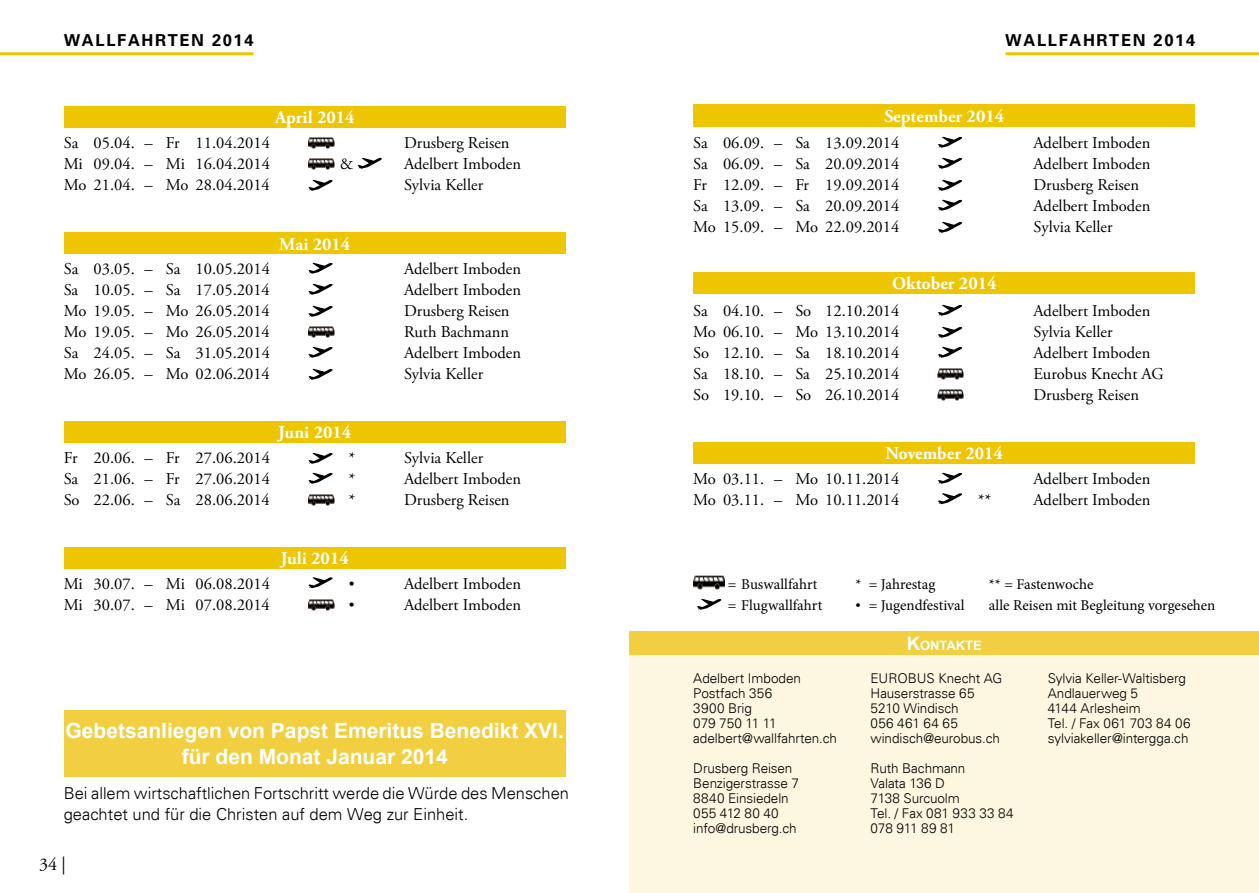
<style>
.page{position:relative;width:1259px;height:893px;background:#fff}
.page>*{position:absolute;margin:0;border:0;box-sizing:border-box;transform-origin:0 0}
.t1{font:700 21px/25.2px "Arial";color:#fff;text-align:center}
.t2{font:700 18px "Adobe Garamond Pro";color:#fff}
.t3{font:18px "Adobe Garamond Pro";color:#000}
.t4{font:16.5px "Adobe Garamond Pro";color:#000}
.t5{font:300 16.5px/21px "Univers";color:#000}
.t6{font:700 16.5px "Univers";letter-spacing:.1em;color:#000}
.t7{font:16.5px "Minion Pro";color:#000}
.t8{font:16.5px "Times New Roman";color:#000}
.t9{font:15px "Minion Pro";color:#000}
.t10{font:300 13.5px/15px "Univers";letter-spacing:-.005em;color:#000}
.t11{font:700 12.9px "Arial";color:#fff}
.s1{font-family:"Times New Roman"}
.s2{font-size:18.45px}
</style>
<div class="page">
<hr style="left:1005px;top:52px;width:254px;height:3px;background:#edc500">
<hr style="left:0;top:52px;width:253px;height:3px;background:#edc500">
<div style="left:64px;top:106px;width:502px;height:21px;background:#edc500"></div>
<img style="left:308px;top:138px;width:26px;height:10px">
<img style="left:308px;top:159px;width:26px;height:10px">
<svg style="left:358px;top:158px;width:24px;height:11px"></svg>
<svg style="left:308px;top:180px;width:24px;height:11px"></svg>
<div style="left:64px;top:233px;width:502px;height:21px;background:#edc500"></div>
<svg style="left:308px;top:263px;width:24px;height:11px"></svg>
<svg style="left:308px;top:284px;width:24px;height:11px"></svg>
<svg style="left:308px;top:306px;width:24px;height:11px"></svg>
<img style="left:308px;top:327px;width:26px;height:10px">
<svg style="left:308px;top:347px;width:24px;height:11px"></svg>
<svg style="left:308px;top:369px;width:24px;height:11px"></svg>
<div style="left:64px;top:421px;width:502px;height:21px;background:#edc500"></div>
<svg style="left:308px;top:453px;width:24px;height:11px"></svg>
<svg style="left:308px;top:473px;width:24px;height:11px"></svg>
<img style="left:308px;top:495px;width:26px;height:10px">
<div style="left:64px;top:547px;width:502px;height:21px;background:#edc500"></div>
<svg style="left:308px;top:577px;width:24px;height:11px"></svg>
<img style="left:308px;top:600px;width:26px;height:10px">
<div style="left:693px;top:104px;width:502px;height:23px;background:#edc500"></div>
<svg style="left:938px;top:137px;width:24px;height:11px"></svg>
<svg style="left:938px;top:158px;width:24px;height:11px"></svg>
<svg style="left:938px;top:180px;width:24px;height:11px"></svg>
<svg style="left:938px;top:200px;width:24px;height:11px"></svg>
<svg style="left:938px;top:222px;width:24px;height:11px"></svg>
<div style="left:693px;top:272px;width:502px;height:21px;background:#edc500"></div>
<svg style="left:938px;top:305px;width:24px;height:11px"></svg>
<svg style="left:938px;top:327px;width:24px;height:11px"></svg>
<svg style="left:938px;top:347px;width:24px;height:11px"></svg>
<img style="left:937px;top:369px;width:26px;height:10px">
<img style="left:937px;top:390px;width:26px;height:10px">
<div style="left:693px;top:442px;width:502px;height:21px;background:#edc500"></div>
<svg style="left:938px;top:473px;width:24px;height:11px"></svg>
<svg style="left:938px;top:493px;width:24px;height:11px"></svg>
<img style="left:693px;top:576px;width:32px;height:13px">
<svg style="left:697px;top:599px;width:24px;height:11px"></svg>
<div style="left:629px;top:652px;width:630px;height:241px;background:#fdf6e0"></div>
<div style="left:629px;top:631px;width:630px;height:24px;background:#f1cf41"></div>
<div style="left:64px;top:710px;width:502px;height:67px;background:#f1cf41"></div>
<p class="t6" style="left:64px;top:30px;width:191px">WALLFAHRTEN 2014</p>
<p class="t6" style="left:1005px;top:30px;width:191px">WALLFAHRTEN 2014</p>
<p class="t2" style="left:275px;top:107px;width:81px">April 2014</p>
<p class="t4" style="left:64px;top:133px;width:208px">Sa 05.04. – Fr 11.04.2014</p>
<p class="t4" style="left:404px;top:133px;width:107px">Drusberg Reisen</p>
<p class="t4" style="left:64px;top:154px;width:208px">Mi 09.04. – Mi 16.04.2014</p>
<p class="t4" style="left:340px;top:154px;width:15px">&amp;</p>
<p class="t4" style="left:404px;top:154px;width:118px">Adelbert Imboden</p>
<p class="t4" style="left:64px;top:175px;width:208px">Mo 21.04. – Mo 28.04.2014</p>
<p class="t4" style="left:404px;top:175px;width:81px">Sylvia Keller</p>
<p class="t2" style="left:279px;top:233px;width:73px">Mai 2014</p>
<p class="t4" style="left:64px;top:259px;width:208px">Sa 03.05. – Sa 10.05.2014</p>
<p class="t4" style="left:404px;top:259px;width:118px">Adelbert Imboden</p>
<p class="t4" style="left:64px;top:280px;width:208px">Sa 10.05. – Sa 17.05.2014</p>
<p class="t4" style="left:404px;top:280px;width:118px">Adelbert Imboden</p>
<p class="t4" style="left:64px;top:301px;width:208px">Mo 19.05. – Mo 26.05.2014</p>
<p class="t4" style="left:404px;top:301px;width:107px">Drusberg Reisen</p>
<p class="t4" style="left:64px;top:322px;width:208px">Mo 19.05. – Mo 26.05.2014</p>
<p class="t4" style="left:404px;top:322px;width:107px">Ruth Bachmann</p>
<p class="t4" style="left:64px;top:343px;width:208px">Sa 24.05. – Sa 31.05.2014</p>
<p class="t4" style="left:404px;top:343px;width:118px">Adelbert Imboden</p>
<p class="t4" style="left:64px;top:364px;width:208px">Mo 26.05. – Mo 02.06.2014</p>
<p class="t4" style="left:404px;top:364px;width:81px">Sylvia Keller</p>
<p class="t2" style="left:278px;top:422px;width:74px">Juni 2014</p>
<p class="t4" style="left:64px;top:448px;width:208px">Fr 20.06. – Fr 27.06.2014</p>
<p class="t7" style="left:349px;top:447px;width:8px">*</p>
<p class="t4" style="left:404px;top:448px;width:81px">Sylvia Keller</p>
<p class="t4" style="left:64px;top:469px;width:208px">Sa 21.06. – Fr 27.06.2014</p>
<p class="t7" style="left:349px;top:468px;width:8px">*</p>
<p class="t4" style="left:404px;top:469px;width:118px">Adelbert Imboden</p>
<p class="t4" style="left:64px;top:490px;width:208px">So 22.06. – Sa 28.06.2014</p>
<p class="t7" style="left:349px;top:489px;width:8px">*</p>
<p class="t4" style="left:404px;top:490px;width:107px">Drusberg Reisen</p>
<p class="t2" style="left:281px;top:548px;width:69px">Juli 2014</p>
<p class="t4" style="left:64px;top:574px;width:208px">Mi 30.07. – Mi 06.08.2014</p>
<p class="t8" style="left:349px;top:573px;width:7px">•</p>
<p class="t4" style="left:404px;top:574px;width:118px">Adelbert Imboden</p>
<p class="t4" style="left:64px;top:595px;width:208px">Mi 30.07. – Mi 07.08.2014</p>
<p class="t8" style="left:349px;top:594px;width:7px">•</p>
<p class="t4" style="left:404px;top:595px;width:118px">Adelbert Imboden</p>
<p class="t1" style="left:65px;top:719px;width:500px">Gebetsanliegen von Papst Emeritus Benedikt XVI. für den Monat Januar 2014</p>
<p class="t5" style="left:64px;top:783px;width:507px">Bei allem wirtschaftlichen Fortschritt werde die Würde des Menschen geachtet und für die Christen auf dem Weg zur Einheit.</p>
<p class="t3" style="left:39px;top:853px;width:28px">34 |</p>
<p class="t2" style="left:884px;top:106px;width:121px">September 2014</p>
<p class="t4" style="left:693px;top:133px;width:208px">Sa 06.09. – Sa 13.09.2014</p>
<p class="t4" style="left:1033px;top:133px;width:118px">Adelbert Imboden</p>
<p class="t4" style="left:693px;top:154px;width:208px">Sa 06.09. – Sa 20.09.2014</p>
<p class="t4" style="left:1033px;top:154px;width:118px">Adelbert Imboden</p>
<p class="t4" style="left:693px;top:175px;width:208px">Fr 12.09. – Fr 19.09.2014</p>
<p class="t4" style="left:1033px;top:175px;width:107px">Drusberg Reisen</p>
<p class="t4" style="left:693px;top:196px;width:208px">Sa 13.09. – Sa 20.09.2014</p>
<p class="t4" style="left:1033px;top:196px;width:118px">Adelbert Imboden</p>
<p class="t4" style="left:693px;top:217px;width:208px">Mo 15.09. – Mo 22.09.2014</p>
<p class="t4" style="left:1033px;top:217px;width:81px">Sylvia Keller</p>
<p class="t2" style="left:892px;top:273px;width:106px">Oktober 2014</p>
<p class="t4" style="left:693px;top:301px;width:208px">Sa 04.10. – So 12.10.2014</p>
<p class="t4" style="left:1033px;top:301px;width:118px">Adelbert Imboden</p>
<p class="t4" style="left:693px;top:322px;width:208px">Mo 06.10. – Mo 13.10.2014</p>
<p class="t4" style="left:1033px;top:322px;width:81px">Sylvia Keller</p>
<p class="t4" style="left:693px;top:343px;width:208px">So 12.10. – Sa 18.10.2014</p>
<p class="t4" style="left:1033px;top:343px;width:118px">Adelbert Imboden</p>
<p class="t4" style="left:693px;top:364px;width:208px">Sa 18.10. – Sa 25.10.2014</p>
<p class="t4" style="left:1033px;top:364px;width:132px">Eurobus Knecht AG</p>
<p class="t4" style="left:693px;top:385px;width:208px">So 19.10. – So 26.10.2014</p>
<p class="t4" style="left:1033px;top:385px;width:107px">Drusberg Reisen</p>
<p class="t2" style="left:885px;top:443px;width:119px">November 2014</p>
<p class="t4" style="left:693px;top:469px;width:208px">Mo 03.11. – Mo 10.11.2014</p>
<p class="t4" style="left:1033px;top:469px;width:118px">Adelbert Imboden</p>
<p class="t4" style="left:693px;top:490px;width:208px">Mo 03.11. – Mo 10.11.2014</p>
<p class="t7" style="left:978px;top:489px;width:15px">**</p>
<p class="t4" style="left:1033px;top:490px;width:118px">Adelbert Imboden</p>
<p class="t9" style="left:728px;top:574px;width:91px">= Buswallfahrt</p>
<p class="t9" style="left:855px;top:574px;width:82px">* = Jahrestag</p>
<p class="t9" style="left:989px;top:574px;width:106px">** = Fastenwoche</p>
<p class="t9" style="left:728px;top:595px;width:96px">= Flugwallfahrt</p>
<p class="t9" style="left:855px;top:595px;width:111px"><span class="s1">•</span> = Jugendfestival</p>
<p class="t9" style="left:989px;top:595px;width:228px">alle Reisen mit Begleitung vorgesehen</p>
<p class="t11" style="left:906px;top:637px;width:76px"><span class="s2">K</span>ONTAKTE</p>
<p class="t10" style="left:693px;top:671px;width:145px">Adelbert Imboden<br>Postfach 356<br>3900 Brig<br>079 750 11 11 adelbert@wallfahrten.ch</p>
<p class="t10" style="left:693px;top:761px;width:107px">Drusberg Reisen<br>Benzigerstrasse 7<br>8840 Einsiedeln<br>055 412 80 40 info@drusberg.ch</p>
<p class="t10" style="left:1047px;top:671px;width:144px">Sylvia Keller-Waltisberg<br>Andlauerweg 5<br>4144 Arlesheim<br>Tel. / Fax 061 703 84 06 sylviakeller@intergga.ch</p>
<p class="t10" style="left:870px;top:671px;width:133px">EUROBUS Knecht AG<br>Hauserstrasse 65<br>5210 Windisch<br>056 461 64 65 windisch@eurobus.ch</p>
<p class="t10" style="left:870px;top:761px;width:145px">Ruth Bachmann<br>Valata 136 D<br>7138 Surcuolm<br>Tel. / Fax 081 933 33 84<br>078 911 89 81</p>
</div>
